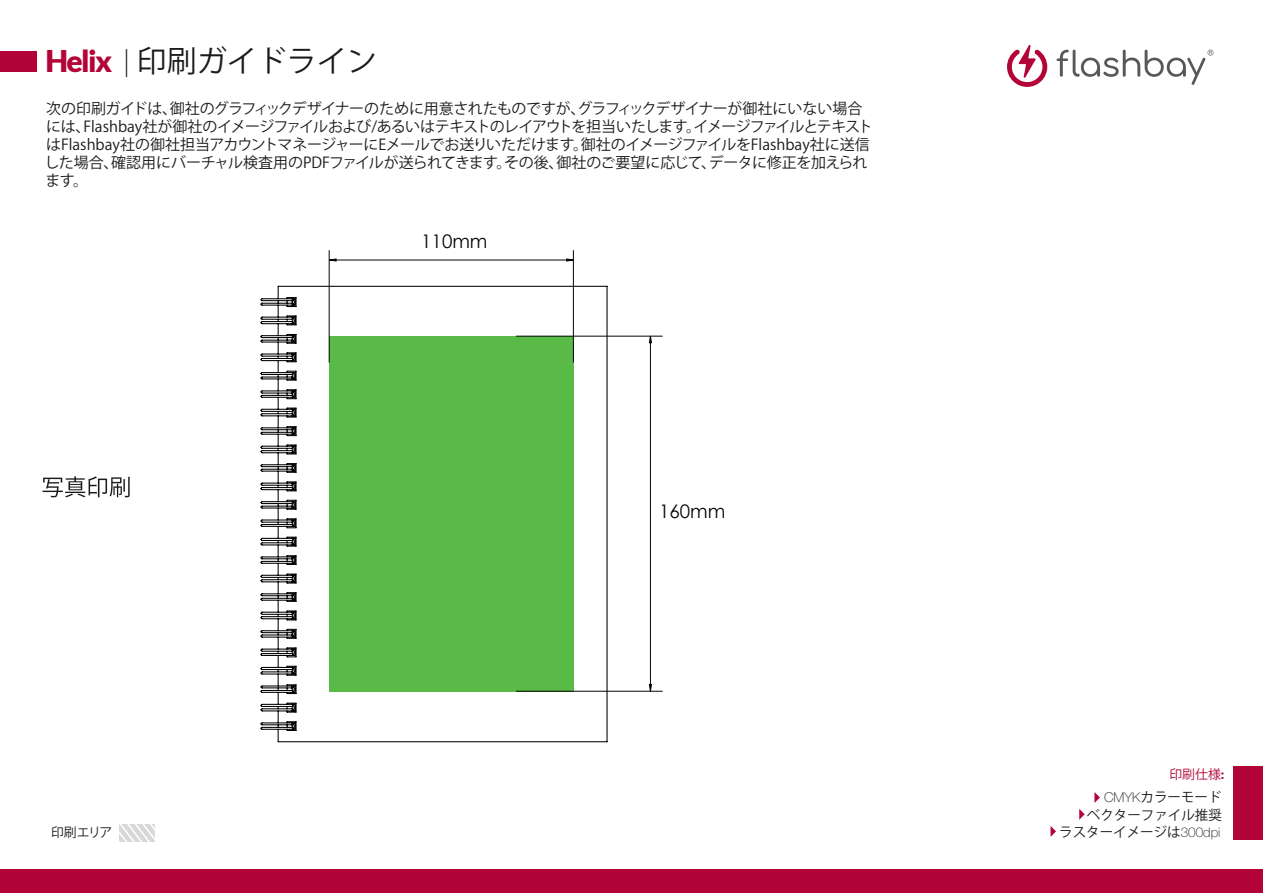
<style>
.page{position:relative;width:1263px;height:893px;background:#fff}
.page>*{position:absolute;margin:0;border:0;box-sizing:border-box;transform-origin:0 0}
.t1{font:30px "Koz Go Pr 6 N";color:#1a1a18}
.t2{font:18.75px "Century Gothic";color:#040605}
.t3{font:15px/18px "Koz Go Pr 6 N";letter-spacing:-.02em;color:#1a1a18}
.t4{font:13.5px/17.2px "Koz Go Pr 6 N";color:#1a1a18;text-align:right}
.t5{font:12.9px "Koz Go Pr 6 N";letter-spacing:-.055em;color:#1a1a18}
.t6{font:12.9px "Koz Go Pr 6 N";color:#b30437}
.s1{font-family:"Lato";font-weight:900;color:#b30437}
.s2{font-family:"Lato";font-weight:300}
.s3{font-family:"Lato";font-weight:900}
.s4{font-family:"Helvetica Neue LT Pro";font-weight:100}
</style>
<div class="page">
<svg style="left:120px;top:824px;width:34px;height:17px"></svg>
<svg style="left:43px;top:476px;width:87px;height:21px"></svg>
<div style="left:1px;top:869px;width:1262px;height:24px;background:#b30437"></div>
<svg style="left:1007px;top:44px;width:40px;height:43px"></svg>
<svg style="left:1057px;top:50px;width:156px;height:35px"></svg>
<div style="left:0;top:51px;width:37px;height:21px;background:#b30437"></div>
<div style="left:1233px;top:766px;width:30px;height:73px;background:#b30437"></div>
<svg style="left:1095px;top:792px;width:5px;height:11px"></svg>
<svg style="left:1079px;top:809px;width:6px;height:11px"></svg>
<svg style="left:1051px;top:826px;width:5px;height:11px"></svg>
<svg style="left:260px;top:285px;width:348px;height:458px"></svg>
<div style="left:329px;top:336px;width:245px;height:356px;background:#59ba47"></div>
<hr style="left:516px;top:336px;width:146px;height:1px;background:#040605">
<hr style="left:516px;top:691px;width:146px;height:1px;background:#040605">
<hr style="left:650px;top:336px;width:1px;height:355px;background:#040605">
<svg style="left:649px;top:336px;width:3px;height:7px"></svg>
<svg style="left:649px;top:684px;width:3px;height:8px"></svg>
<hr style="left:329px;top:250px;width:1px;height:112px;background:#040605">
<hr style="left:573px;top:250px;width:1px;height:112px;background:#040605">
<hr style="left:329px;top:260px;width:244px;height:1px;background:#040605">
<h1 class="t1" style="left:45px;top:44px;width:333px"><span class="s1">Helix</span> <span class="s2">|</span> 印刷ガイドライン</h1>
<p class="t3" style="left:45px;top:100px;width:830px">次の印刷ガイドは、御社のグラフィックデザイナーのために用意されたものですが、グラフィックデザイナーが御社にいない場合には、Flashbay社が御社のイメージファイルおよび/あるいはテキストのレイアウトを担当いたします。イメージファイルとテキストはFlashbay社の御社担当アカウントマネージャーにEメールでお送りいただけます。御社のイメージファイルをFlashbay社に送信した場合、確認用にバーチャル検査用のPDFファイルが送られてきます。その後、御社のご要望に応じて、データに修正を加えられます。</p>
<p class="t5" style="left:51px;top:824px;width:63px">印刷エリア</p>
<p class="t2" style="left:421px;top:229px;width:68px">110mm</p>
<p class="t2" style="left:659px;top:498px;width:68px">160mm</p>
<p class="t6" style="left:1169px;top:767px;width:57px">印刷仕様<span class="s3">:</span></p>
<p class="t4" style="left:1059px;top:789px;width:164px"><span class="s4">CMYK</span>カラーモード<br>ベクターファイル推奨<br>ラスターイメージは<span class="s4">300dpi</span></p>
</div>
